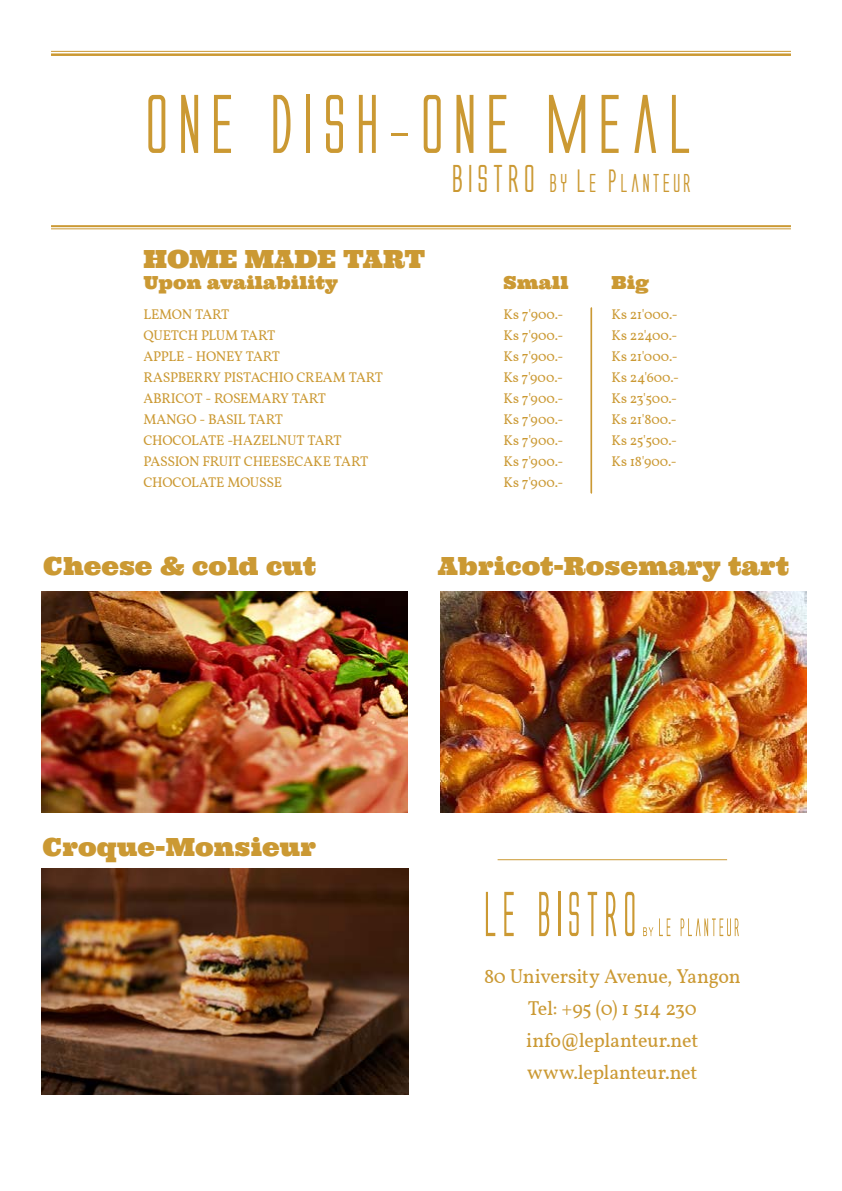
<style>
.page{position:relative;width:842px;height:1191px;background:#fff}
.page>*{position:absolute;margin:0;border:0;box-sizing:border-box;transform-origin:0 0}
.t1{font:700 77.2px "Alien League";color:#cb9933}
.t2{font:25px "Ultra";color:#cb9933}
.t3{font:700 24px "Alien League";color:#cb9933}
.t4{font:20px/32px "Vollkorn";letter-spacing:-.02em;color:#cb9933;text-align:center}
.t5{font:18px "Ultra";color:#cb9933}
.t6{font:14px "Vollkorn";letter-spacing:-.015em;color:#cb9933}
.s1{font-size:36px}
.s2{font-size:30px}
</style>
<div class="page">
<hr style="left:51px;top:225px;width:740px;height:2px;background:#cb9933">
<hr style="left:51px;top:228px;width:740px;height:1px;background:#cb9933">
<hr style="left:51px;top:51px;width:740px;height:1px;background:#cb9933">
<hr style="left:51px;top:53px;width:740px;height:3px;background:#cb9933">
<svg style="left:591px;top:308px;width:1px;height:185px"></svg>
<svg style="left:486px;top:892px;width:9px;height:44px"></svg>
<svg style="left:504px;top:892px;width:10px;height:44px"></svg>
<svg style="left:539px;top:892px;width:10px;height:44px"></svg>
<hr style="left:558px;top:892px;width:2px;height:44px;background:#cb9933">
<svg style="left:569px;top:892px;width:10px;height:44px"></svg>
<svg style="left:588px;top:892px;width:9px;height:44px"></svg>
<svg style="left:606px;top:892px;width:10px;height:44px"></svg>
<svg style="left:625px;top:892px;width:9px;height:44px"></svg>
<svg style="left:659px;top:918px;width:11px;height:18px"></svg>
<svg style="left:681px;top:918px;width:58px;height:18px"></svg>
<svg style="left:643px;top:927px;width:10px;height:9px"></svg>
<hr style="left:498px;top:859px;width:229px;height:1px;background:#cb9933">
<img style="left:42px;top:868px;width:366px;height:227px">
<img style="left:441px;top:591px;width:365px;height:222px">
<img style="left:42px;top:591px;width:365px;height:222px">
<h1 class="t1" style="left:143px;top:85px;width:558px">ONE DISH-ONE MEAL</h1>
<h3 class="t3" style="left:451px;top:171px;width:244px"><span class="s1">BISTRO</span> BY <span class="s2">L</span>E <span class="s2">P</span>LANTEUR</h3>
<h2 class="t2" style="left:144px;top:243px;width:283px">HOME MADE TART</h2>
<p class="t5" style="left:144px;top:271px;width:196px">Upon availability</p>
<p class="t5" style="left:504px;top:271px;width:66px">Small</p>
<p class="t5" style="left:612px;top:271px;width:39px">Big</p>
<p class="t6" style="left:144px;top:304px;width:87px">LEMON TART</p>
<p class="t6" style="left:504px;top:304px;width:61px">Ks 7'900.-</p>
<p class="t6" style="left:611px;top:304px;width:68px">Ks 21'000.-</p>
<p class="t6" style="left:143px;top:325px;width:133px">QUETCH PLUM TART</p>
<p class="t6" style="left:503px;top:325px;width:61px">Ks 7'900.-</p>
<p class="t6" style="left:611px;top:325px;width:67px">Ks 22'400.-</p>
<p class="t6" style="left:143px;top:346px;width:138px">APPLE - HONEY TART</p>
<p class="t6" style="left:503px;top:346px;width:61px">Ks 7'900.-</p>
<p class="t6" style="left:611px;top:346px;width:68px">Ks 21'000.-</p>
<p class="t6" style="left:143px;top:367px;width:241px">RASPBERRY PISTACHIO CREAM TART</p>
<p class="t6" style="left:503px;top:367px;width:61px">Ks 7'900.-</p>
<p class="t6" style="left:611px;top:367px;width:69px">Ks 24'600.-</p>
<p class="t6" style="left:143px;top:388px;width:184px">ABRICOT - ROSEMARY TART</p>
<p class="t6" style="left:503px;top:388px;width:61px">Ks 7'900.-</p>
<p class="t6" style="left:611px;top:388px;width:67px">Ks 23'500.-</p>
<p class="t6" style="left:143px;top:409px;width:141px">MANGO - BASIL TART</p>
<p class="t6" style="left:503px;top:409px;width:61px">Ks 7'900.-</p>
<p class="t6" style="left:611px;top:409px;width:67px">Ks 21'800.-</p>
<p class="t6" style="left:143px;top:430px;width:200px">CHOCOLATE -HAZELNUT TART</p>
<p class="t6" style="left:503px;top:430px;width:61px">Ks 7'900.-</p>
<p class="t6" style="left:611px;top:430px;width:67px">Ks 25'500.-</p>
<p class="t6" style="left:143px;top:451px;width:226px">PASSION FRUIT CHEESECAKE TART</p>
<p class="t6" style="left:503px;top:451px;width:61px">Ks 7'900.-</p>
<p class="t6" style="left:611px;top:451px;width:67px">Ks 18'900.-</p>
<p class="t6" style="left:143px;top:472px;width:140px">CHOCOLATE MOUSSE</p>
<p class="t6" style="left:503px;top:472px;width:61px">Ks 7'900.-</p>
<h2 class="t2" style="left:43px;top:549px;width:274px">Cheese &amp; cold cut</h2>
<h2 class="t2" style="left:43px;top:831px;width:275px">Croque-Monsieur</h2>
<h2 class="t2" style="left:438px;top:549px;width:353px">Abricot-Rosemary tart</h2>
<h3 class="t4" style="left:484px;top:960px;width:258px">80 University Avenue, Yangon<br>Tel: +95 (0) 1 514 230 info@leplanteur.net www.leplanteur.net</h3>
</div>
